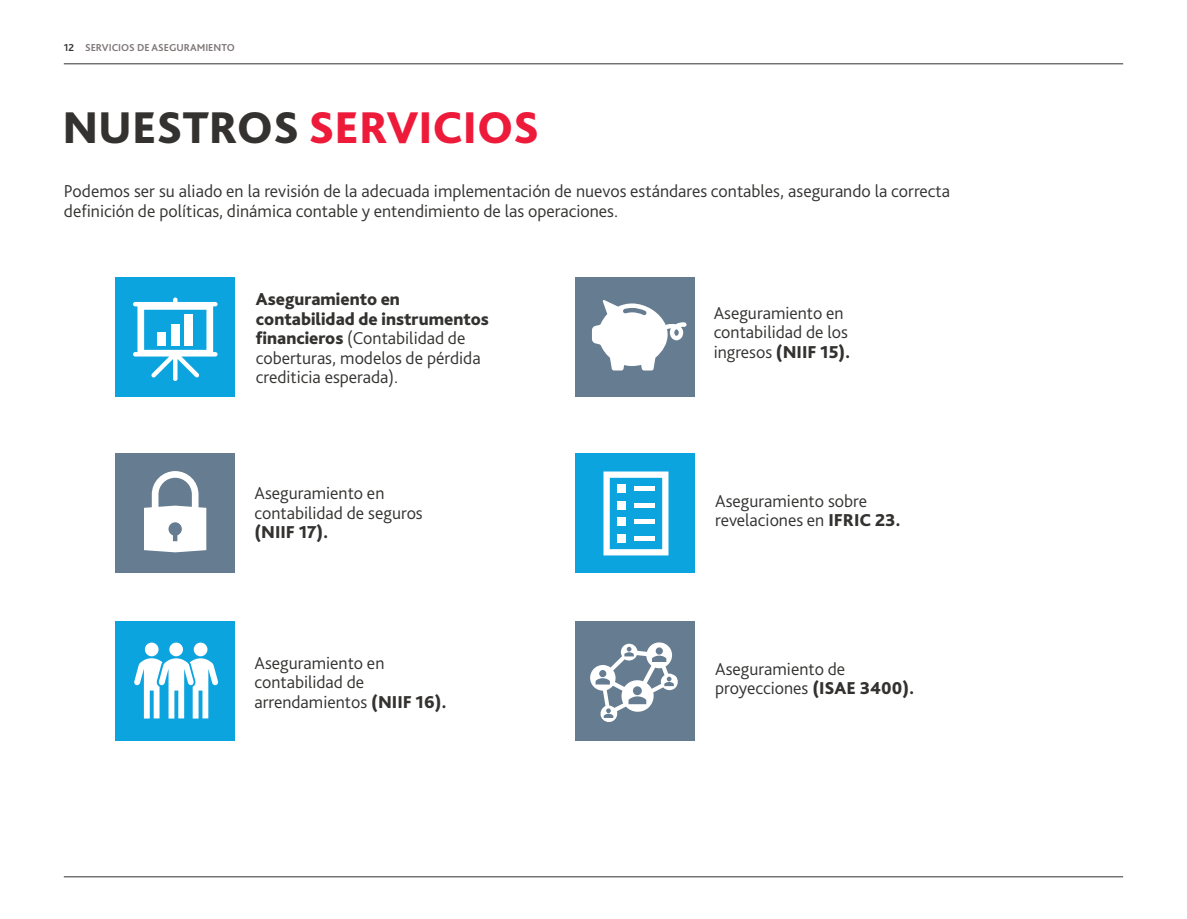
<style>
.page{position:relative;width:1187px;height:919px;background:#fff}
.page>*{position:absolute;margin:0;border:0;box-sizing:border-box;transform-origin:0 0}
.t1{font:800 46.5px "Bliss Pro";color:#ed1a3a}
.t2{font:300 18px/19.5px "Bliss Pro";color:#333231}
.t3{font:700 10.5px "Bliss Pro";color:#7d7776}
.s1{color:#333231}
.s2{font-weight:800}
</style>
<div class="page">
<hr style="left:1186px;top:0;width:1px;height:918px;background:#333231">
<hr style="left:64px;top:63px;width:1059px;height:1px;background:#333231">
<hr style="left:64px;top:876px;width:1059px;height:1px;background:#333231">
<div style="left:115px;top:277px;width:120px;height:119px;background:#0ca4de"></div>
<div style="left:575px;top:277px;width:120px;height:119px;background:#667c90"></div>
<div style="left:115px;top:453px;width:120px;height:119px;background:#667c90"></div>
<div style="left:575px;top:453px;width:120px;height:119px;background:#0ca4de"></div>
<div style="left:115px;top:621px;width:120px;height:119px;background:#0ca4de"></div>
<div style="left:575px;top:621px;width:120px;height:119px;background:#667c90"></div>
<svg style="left:133px;top:297px;width:84px;height:84px"></svg>
<div style="left:184px;top:314px;width:9px;height:31px;background:#fff"></div>
<div style="left:171px;top:324px;width:9px;height:21px;background:#fff"></div>
<div style="left:157px;top:332px;width:9px;height:13px;background:#fff"></div>
<svg style="left:592px;top:300px;width:94px;height:70px"></svg>
<svg style="left:144px;top:471px;width:62px;height:81px"></svg>
<svg style="left:603px;top:471px;width:65px;height:84px"></svg>
<div style="left:617px;top:484px;width:8px;height:8px;background:#fff"></div>
<hr style="left:634px;top:486px;width:20px;height:4px;background:#fff">
<div style="left:617px;top:501px;width:8px;height:8px;background:#fff"></div>
<hr style="left:634px;top:503px;width:20px;height:4px;background:#fff">
<div style="left:617px;top:517px;width:8px;height:9px;background:#fff"></div>
<div style="left:634px;top:519px;width:20px;height:5px;background:#fff"></div>
<div style="left:617px;top:534px;width:8px;height:9px;background:#fff"></div>
<hr style="left:634px;top:536px;width:20px;height:4px;background:#fff">
<div style="left:194px;top:642px;width:13px;height:14px;background:#fff;border-radius:50%"></div>
<div style="left:145px;top:642px;width:13px;height:14px;background:#fff;border-radius:50%"></div>
<div style="left:169px;top:642px;width:14px;height:14px;background:#fff;border-radius:50%"></div>
<svg style="left:134px;top:658px;width:84px;height:60px"></svg>
<svg style="left:590px;top:642px;width:88px;height:80px"></svg>
<p class="t3" style="left:64px;top:40px;width:173px"><span class="s1">12</span> SERVICIOS DE ASEGURAMIENTO</p>
<p class="t1" style="left:62px;top:98px;width:478px"><span class="s1">NUESTROS</span> SERVICIOS</p>
<p class="t2" style="left:64px;top:181px;width:887px">Podemos ser su aliado en la revisión de la adecuada implementación de nuevos estándares contables, asegurando la correcta definición de políticas, dinámica contable y entendimiento de las operaciones.</p>
<p class="t2" style="left:256px;top:289px;width:234px"><span class="s2">Aseguramiento en contabilidad de instrumentos financieros</span> (Contabilidad de coberturas, modelos de pérdida crediticia esperada).</p>
<p class="t2" style="left:713px;top:303px;width:138px">Aseguramiento en contabilidad de los ingresos <span class="s2">(NIIF 15).</span></p>
<p class="t2" style="left:254px;top:483px;width:170px">Aseguramiento en contabilidad de seguros <span class="s2">(NIIF 17).</span></p>
<p class="t2" style="left:715px;top:490px;width:187px">Aseguramiento sobre revelaciones en <span class="s2">IFRIC 23.</span></p>
<p class="t2" style="left:254px;top:652px;width:194px">Aseguramiento en contabilidad de arrendamientos <span class="s2">(NIIF 16).</span></p>
<p class="t2" style="left:715px;top:658px;width:201px">Aseguramiento de proyecciones <span class="s2">(ISAE 3400).</span></p>
</div>
